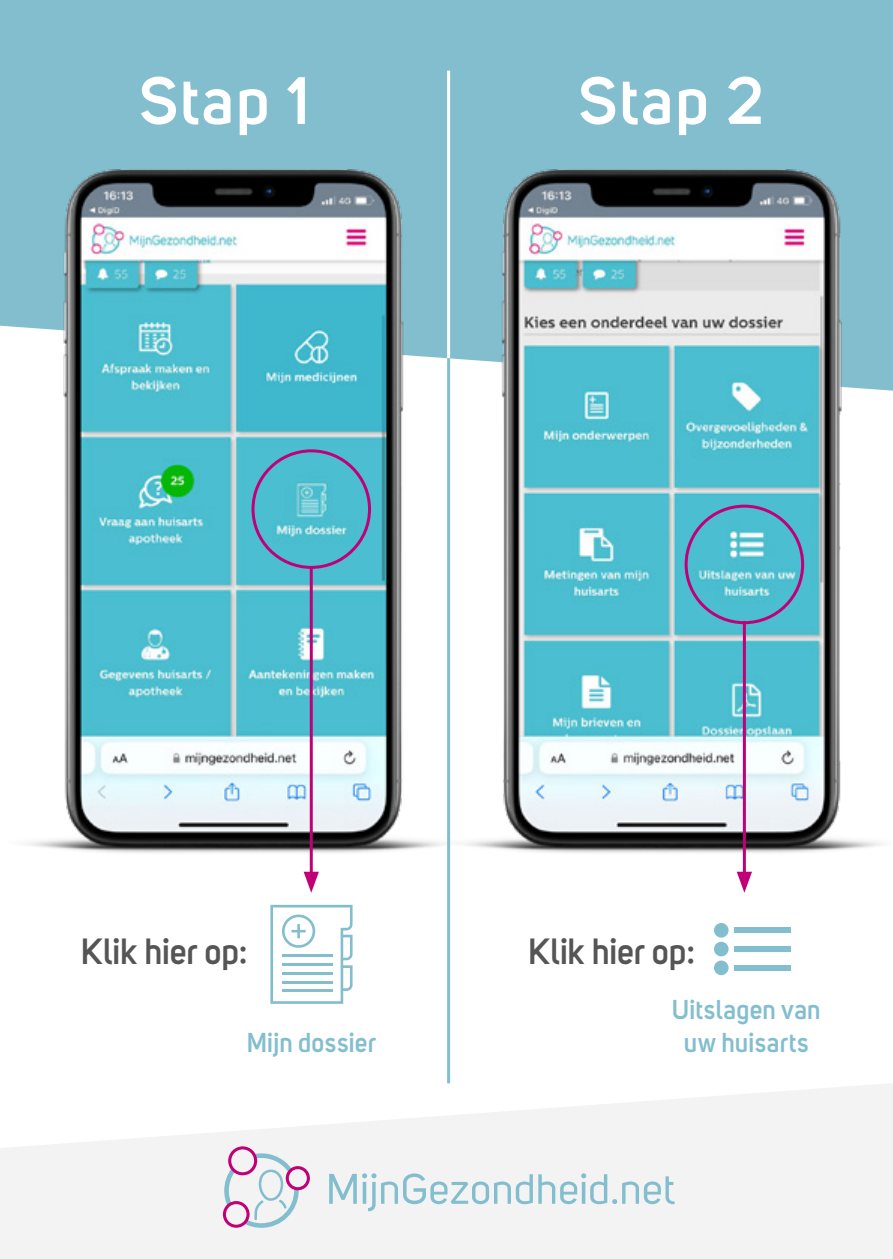
<style>
.page{position:relative;width:893px;height:1259px;background:#fff}
.page>*{position:absolute;margin:0;border:0;box-sizing:border-box;transform-origin:0 0}
.t1{font:600 66px "Uni Sans";letter-spacing:.03em;color:#fff}
.t2{font:600 36px "Uni Sans";letter-spacing:-.005em;color:#555;scale:.96 1}
.t3{font:600 27px/33px "Uni Sans";letter-spacing:.01em;color:#83becf;text-align:center;scale:.96 1}
</style>
<div class="page">
<div style="left:0;top:0;width:893px;height:100px;background:#83becf"></div>
<img style="left:0;top:100px;width:391px;height:805px">
<img style="left:391px;top:100px;width:502px;height:823px">
<hr style="left:447px;top:319px;width:3px;height:764px;background:#83becf">
<hr style="left:447px;top:71px;width:3px;height:287px;background:#fff">
<svg style="left:0;top:1083px;width:893px;height:176px;fill:#f3f3f3"></svg>
<svg style="left:223px;top:1146px;width:87px;height:81px"></svg>
<svg style="left:329px;top:1173px;width:346px;height:38px"></svg>
<div style="left:251px;top:449px;width:120px;height:120px;border:3px solid #c10077;border-radius:50%"></div>
<div style="left:685px;top:504px;width:119px;height:120px;border:3px solid #c10077;border-radius:50%"></div>
<hr style="left:310px;top:568px;width:3px;height:308px;background:#c10077">
<svg style="left:304px;top:871px;width:15px;height:21px"></svg>
<hr style="left:743px;top:621px;width:3px;height:255px;background:#c10077">
<svg style="left:737px;top:871px;width:15px;height:21px"></svg>
<svg style="left:270px;top:905px;width:83px;height:99px"></svg>
<div style="left:714px;top:923px;width:15px;height:14px;background:#83becf;border-radius:50%"></div>
<div style="left:734px;top:927px;width:57px;height:6px;background:#83becf"></div>
<div style="left:714px;top:941px;width:15px;height:15px;background:#83becf;border-radius:50%"></div>
<div style="left:734px;top:946px;width:57px;height:5px;background:#83becf"></div>
<div style="left:714px;top:960px;width:15px;height:15px;background:#83becf;border-radius:50%"></div>
<div style="left:734px;top:965px;width:57px;height:5px;background:#83becf"></div>
<h1 class="t1" style="left:139px;top:62px;width:171px">Stap 1</h1>
<h1 class="t1" style="left:579px;top:62px;width:186px">Stap 2</h1>
<h2 class="t2" style="left:81px;top:930px;width:175px">Klik hier op:</h2>
<h2 class="t2" style="left:528px;top:930px;width:175px">Klik hier op:</h2>
<p class="t3" style="left:247px;top:1025px;width:136px">Mijn dossier</p>
<p class="t3" style="left:672px;top:992px;width:157px">Uitslagen van uw huisarts</p>
</div>
